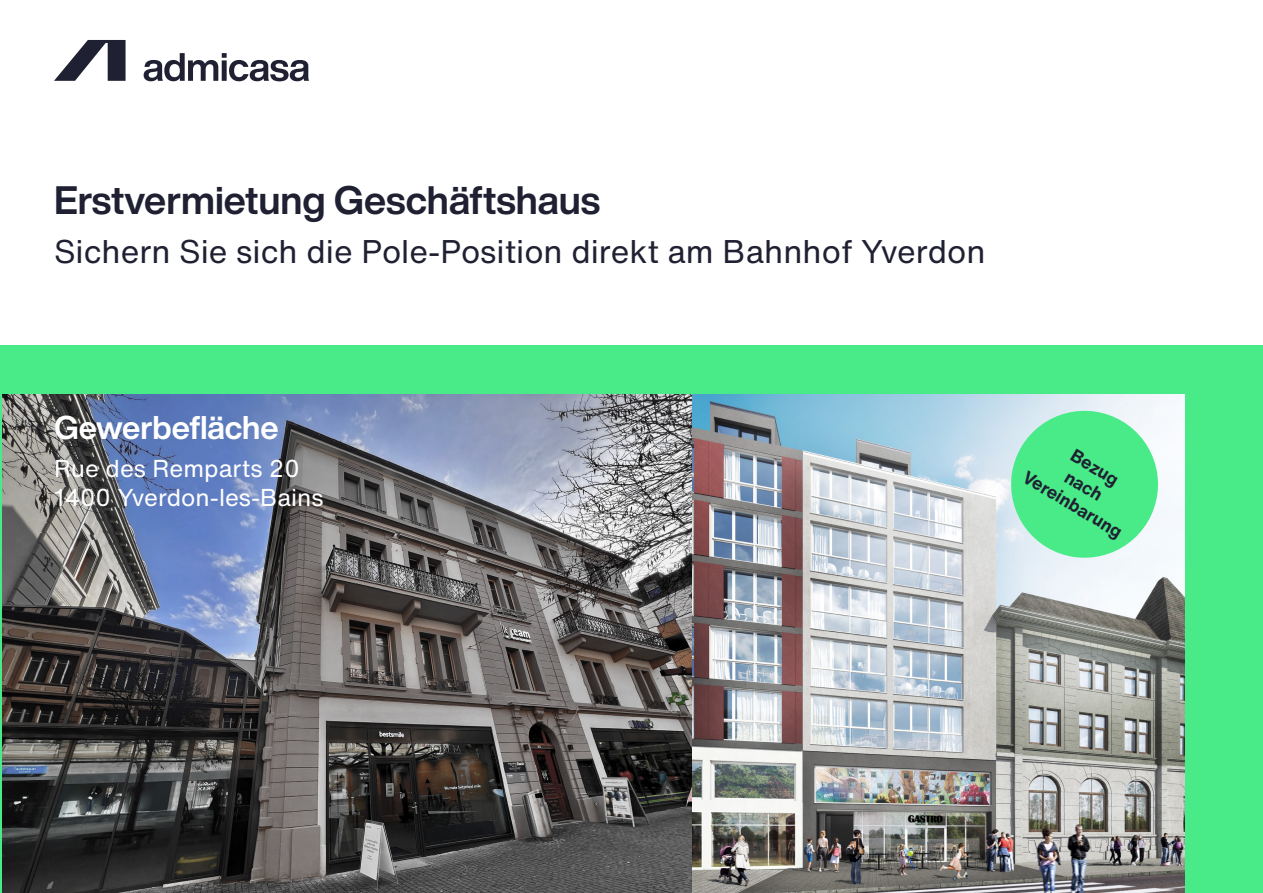
<style>
.page{position:relative;width:1263px;height:893px;background:#fff}
.page>*{position:absolute;margin:0;border:0;box-sizing:border-box;transform-origin:0 0}
.Titel{font:700 39px "Helvetica Now Display";color:#1f2132}
.Format_Admicasa_black{font:32.25px "Helvetica Now Text";color:#1f2132}
.Titel-2{font:700 32.25px "Helvetica Now Display";letter-spacing:-.005em;color:#fff}
.Titel2{font:24px "Helvetica Now Text";color:#fff}
.Titel2-2{font:700 18px "Helvetica Now Text";color:#1f2132}
</style>
<div class="page">
<svg style="left:54px;top:40px;width:255px;height:41px"></svg>
<div style="left:0;top:346px;width:1263px;height:547px;background:#48eb88"></div>
<img style="left:3px;top:394px;width:1181px;height:499px">
<svg style="left:1001px;top:400px;width:167px;height:168px"></svg>
<p class="Titel" style="left:54px;top:174px;width:548px">Erstvermietung Geschäftshaus</p>
<p class="Format_Admicasa_black" style="left:54px;top:229px;width:933px">Sichern Sie sich die Pole-Position direkt am Bahnhof Yverdon</p>
<p class="Titel-2" style="left:54px;top:406px;width:226px">Gewerbefläche</p>
<p class="Titel2" style="left:54px;top:452px;width:247px">Rue des Remparts 20</p>
<p class="Titel2" style="left:54px;top:481px;width:271px">1400 Yverdon-les-Bains</p>
<p class="Titel2-2" style="left:1079px;top:443px;width:54px;rotate:31deg">Bezug</p>
<p class="Titel2-2" style="left:1030px;top:465px;width:114px;rotate:31deg">Vereinbarung</p>
<p class="Titel2-2" style="left:1072px;top:465px;width:42px;rotate:31deg">nach</p>
</div>
